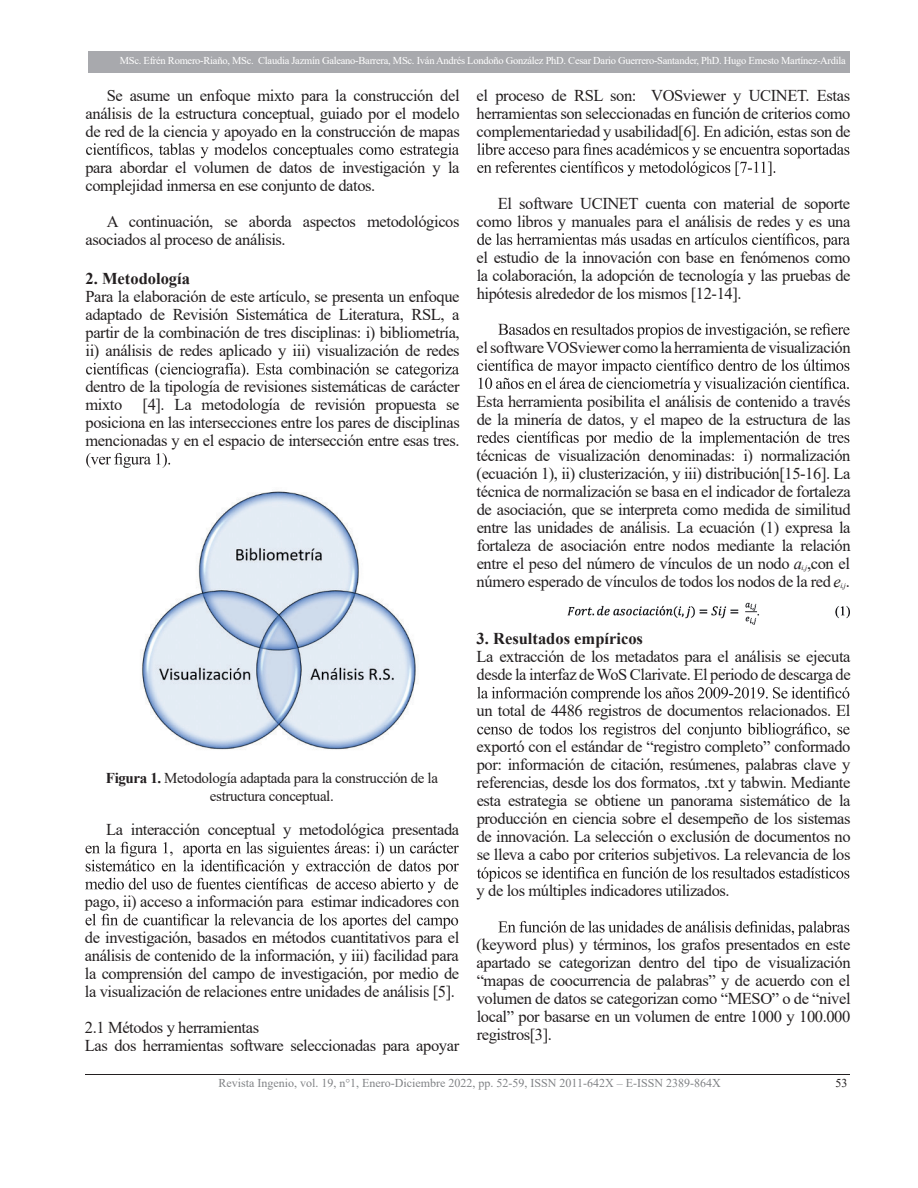
<style>
.page{position:relative;width:918px;height:1188px;background:#fff}
.page>*{position:absolute;margin:0;border:0;box-sizing:border-box;transform-origin:0 0}
.t1{font:16.5px/18px "Times New Roman";letter-spacing:-.025em;color:#231f20;text-align:justify}
.t2{font:700 16.5px "Times New Roman";color:#231f20}
.t3{font:15px/18px "Times New Roman";letter-spacing:-.025em;color:#231f20;text-align:center}
.t4{font:12px "Times New Roman";color:#808285}
.t5{font:12px "Times New Roman";color:#231f20}
.t6{font:10.5px "Times New Roman";letter-spacing:-.025em;color:#fff}
.s1{font-style:italic}
.s2{font-weight:700}
</style>
<div class="page">
<hr style="left:85px;top:1074px;width:765px;height:1px;background:#231f20">
<img style="left:141px;top:491px;width:275px;height:259px">
<svg style="left:85px;top:842px;width:374px;height:51px"></svg>
<svg style="left:86px;top:914px;width:372px;height:15px"></svg>
<svg style="left:86px;top:143px;width:373px;height:15px"></svg>
<svg style="left:86px;top:363px;width:373px;height:15px"></svg>
<svg style="left:86px;top:453px;width:84px;height:15px"></svg>
<svg style="left:477px;top:143px;width:372px;height:33px"></svg>
<svg style="left:477px;top:233px;width:373px;height:15px"></svg>
<svg style="left:498px;top:323px;width:352px;height:15px"></svg>
<svg style="left:477px;top:359px;width:372px;height:33px"></svg>
<svg style="left:477px;top:431px;width:372px;height:15px"></svg>
<svg style="left:477px;top:687px;width:372px;height:15px"></svg>
<svg style="left:477px;top:723px;width:373px;height:15px"></svg>
<svg style="left:477px;top:867px;width:372px;height:15px"></svg>
<svg style="left:498px;top:921px;width:351px;height:15px"></svg>
<img style="left:567px;top:602px;width:192px;height:23px">
<img style="left:835px;top:606px;width:15px;height:13px">
<div style="left:88px;top:51px;width:762px;height:21px;background:#a8a9ad"></div>
<p class="t6" style="left:120px;top:53px;width:728px">MSc. Efrén Romero-Riaño, MSc. Claudia Jazmín Galeano-Barrera, MSc. Iván Andrés Londoño González PhD. Cesar Dario Guerrero-Santander, PhD. Hugo Ernesto Martínez-Ardila</p>
<p class="t1" style="left:86px;top:86px;width:376px;text-indent:21px">Se asume un enfoque mixto para la construcción del análisis de la estructura conceptual, guiado por el modelo de red de la ciencia y apoyado en la construcción de mapas</p>
<p class="t1" style="left:85px;top:158px;width:376px">para abordar el volumen de datos de investigación y la complejidad inmersa en ese conjunto de datos.</p>
<p class="t1" style="left:86px;top:212px;width:376px;text-indent:21px">A continuación, se aborda aspectos metodológicos asociados al proceso de análisis.</p>
<p class="t2" style="left:86px;top:267px;width:106px">2. Metodología</p>
<p class="t1" style="left:86px;top:287px;width:376px">Para la elaboración de este artículo, se presenta un enfoque adaptado de Revisión Sistemática de Literatura, RSL, a partir de la combinación de tres disciplinas: i) bibliometría, ii) análisis de redes aplicado y iii) visualización de redes</p>
<p class="t1" style="left:85px;top:377px;width:376px">dentro de la tipología de revisiones sistemáticas de carácter mixto [4]. La metodología de revisión propuesta se posiciona en las intersecciones entre los pares de disciplinas mencionadas y en el espacio de intersección entre esas tres.</p>
<p class="t1" style="left:477px;top:86px;width:375px">el proceso de RSL son: VOSviewer y UCINET. Estas herramientas son seleccionadas en función de criterios como complementariedad y usabilidad[6]. En adición, estas son de</p>
<p class="t1" style="left:477px;top:194px;width:375px;text-align:right">El software UCINET cuenta con material de soporte como libros y manuales para el análisis de redes y es una</p>
<p class="t1" style="left:477px;top:248px;width:375px">el estudio de la innovación con base en fenómenos como la colaboración, la adopción de tecnología y las pruebas de hipótesis alrededor de los mismos [12-14].</p>
<p class="t1" style="left:477px;top:338px;width:376px">elsoftwareVOSviewer como la herramienta de visualización</p>
<p class="t1" style="left:477px;top:392px;width:375px">Esta herramienta posibilita el análisis de contenido a través de la minería de datos, y el mapeo de la estructura de las</p>
<p class="t1" style="left:477px;top:446px;width:376px">técnicas de visualización denominadas: i) normalización (ecuación 1), ii) clusterización, y iii) distribución[15-16]. La técnica de normalización se basa en el indicador de fortaleza de asociación, que se interpreta como medida de similitud entre las unidades de análisis. La ecuación (1) expresa la fortaleza de asociación entre nodos mediante la relación entre el peso del número de vínculos de un nodo <span class="s1">a</span><sub>i,j</sub>,con el número esperado de vínculos de todos los nodos de la red <span class="s1">e</span><sub>i,j</sub>.</p>
<p class="t3" style="left:106px;top:769px;width:334px"><span class="s2">Figura 1.</span> Metodología adaptada para la construcción de la estructura conceptual.</p>
<p class="t1" style="left:106px;top:820px;width:355px">La interacción conceptual y metodológica presentada</p>
<p class="t1" style="left:85px;top:883px;width:376px;line-height:36px">pago, ii) acceso a información para estimar indicadores con de investigación, basados en métodos cuantitativos para el</p>
<p class="t1" style="left:85px;top:946px;width:376px">análisis de contenido de la información, y iii) facilidad para la comprensión del campo de investigación, por medio de la visualización de relaciones entre unidades de análisis [5].</p>
<p class="t1" style="left:85px;top:1018px;width:376px">2.1 Métodos y herramientas<br>Las dos herramientas software seleccionadas para apoyar</p>
<p class="t2" style="left:477px;top:627px;width:168px">3. Resultados empíricos</p>
<p class="t1" style="left:477px;top:647px;width:376px">La extracción de los metadatos para el análisis se ejecuta desde la interfaz de WoS Clarivate. El periodo de descarga de</p>
<p class="t1" style="left:477px;top:692px;width:375px;line-height:36px">un total de 4486 registros de documentos relacionados. El exportó con el estándar de “registro completo” conformado</p>
<p class="t1" style="left:477px;top:755px;width:375px">por: información de citación, resúmenes, palabras clave y referencias, desde los dos formatos, .txt y tabwin. Mediante esta estrategia se obtiene un panorama sistemático de la producción en ciencia sobre el desempeño de los sistemas de innovación. La selección o exclusión de documentos no se lleva a cabo por criterios subjetivos. La relevancia de los</p>
<p class="t1" style="left:477px;top:881px;width:255px">y de los múltiples indicadores utilizados.</p>
<p class="t1" style="left:477px;top:935px;width:376px">(keyword plus) y términos, los grafos presentados en este apartado se categorizan dentro del tipo de visualización “mapas de coocurrencia de palabras” y de acuerdo con el volumen de datos se categorizan como “MESO” o de “nivel local” por basarse en un volumen de entre 1000 y 100.000 registros[3].</p>
<p class="t4" style="left:219px;top:1074px;width:504px">Revista Ingenio, vol. 19, n°1, Enero-Diciembre 2022, pp. 52-59, ISSN 2011-642X – E-ISSN 2389-864X</p>
<p class="t5" style="left:835px;top:1074px;width:13px">53</p>
</div>
